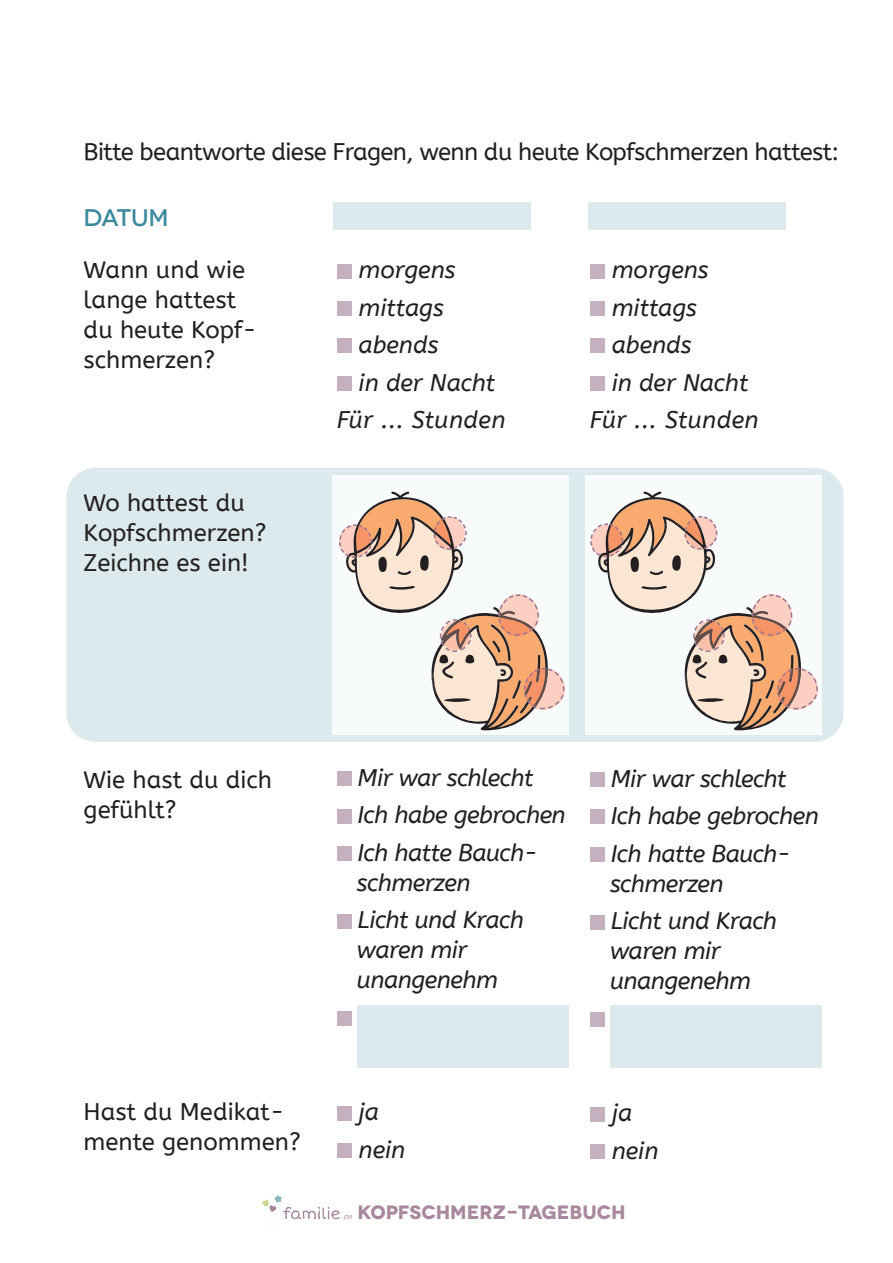
<style>
.page{position:relative;width:893px;height:1263px;background:#fff}
.page>*{position:absolute;margin:0;border:0;box-sizing:border-box;transform-origin:0 0}
.t1{font:italic 24px/30px "A Bee Zee";letter-spacing:-.02em;color:#231f20}
.t2{font:24px/30px "A Bee Zee";color:#231f20}
.t3{font:24px "A Bee Zee";letter-spacing:-.025em;color:#231f20}
.t4{font:italic 24px "A Bee Zee";color:#231f20}
.t5{font:italic 24px "A Bee Zee";letter-spacing:.015em;color:#231f20}
.t6{font:500 24px "Novecentowide";letter-spacing:-.03em;color:#3b899c}
.t7{font:700 19.35px "Novecentowide";color:#6f395e}
</style>
<div class="page">
<div style="left:66px;top:468px;width:777px;height:274px;background:#dceaed;border-radius:29px"></div>
<div style="left:333px;top:475px;width:236px;height:260px;background:#f8fbfb"></div>
<div style="left:586px;top:475px;width:236px;height:260px;background:#f8fbfb"></div>
<img style="left:262px;top:1195px;width:90px;height:25px">
<div style="left:337px;top:264px;width:14px;height:15px;background:#c5b0bf"></div>
<div style="left:337px;top:301px;width:14px;height:15px;background:#c5b0bf"></div>
<div style="left:337px;top:339px;width:14px;height:14px;background:#c5b0bf"></div>
<div style="left:337px;top:376px;width:14px;height:15px;background:#c5b0bf"></div>
<div style="left:337px;top:771px;width:14px;height:15px;background:#c5b0bf"></div>
<div style="left:337px;top:809px;width:14px;height:14px;background:#c5b0bf"></div>
<div style="left:337px;top:846px;width:14px;height:15px;background:#c5b0bf"></div>
<div style="left:337px;top:914px;width:14px;height:14px;background:#c5b0bf"></div>
<div style="left:337px;top:1011px;width:14px;height:15px;background:#c5b0bf"></div>
<div style="left:337px;top:1106px;width:14px;height:14px;background:#c5b0bf"></div>
<div style="left:337px;top:1143px;width:14px;height:15px;background:#c5b0bf"></div>
<div style="left:590px;top:264px;width:14px;height:15px;background:#c5b0bf"></div>
<div style="left:590px;top:301px;width:14px;height:15px;background:#c5b0bf"></div>
<div style="left:590px;top:339px;width:14px;height:14px;background:#c5b0bf"></div>
<div style="left:590px;top:376px;width:14px;height:15px;background:#c5b0bf"></div>
<div style="left:590px;top:772px;width:14px;height:15px;background:#c5b0bf"></div>
<div style="left:590px;top:810px;width:14px;height:14px;background:#c5b0bf"></div>
<div style="left:590px;top:847px;width:14px;height:15px;background:#c5b0bf"></div>
<div style="left:590px;top:915px;width:14px;height:14px;background:#c5b0bf"></div>
<div style="left:590px;top:1012px;width:14px;height:15px;background:#c5b0bf"></div>
<div style="left:590px;top:1107px;width:14px;height:14px;background:#c5b0bf"></div>
<div style="left:590px;top:1144px;width:14px;height:15px;background:#c5b0bf"></div>
<div style="left:333px;top:202px;width:197px;height:28px;background:#dceaed"></div>
<div style="left:588px;top:202px;width:198px;height:28px;background:#dceaed"></div>
<div style="left:357px;top:1005px;width:212px;height:63px;background:#dceaed"></div>
<div style="left:610px;top:1005px;width:212px;height:63px;background:#dceaed"></div>
<svg style="left:339px;top:491px;width:226px;height:239px"></svg>
<svg style="left:585px;top:491px;width:234px;height:239px"></svg>
<p class="t3" style="left:84px;top:138px;width:757px">Bitte beantworte diese Fragen, wenn du heute Kopfschmerzen hattest:</p>
<p class="t6" style="left:84px;top:203px;width:87px">DATUM</p>
<p class="t2" style="left:84px;top:255px;width:175px">Wann und wie lange hattest du heute Kopf&shy;schmerzen?</p>
<p class="t2" style="left:84px;top:488px;width:184px">Wo hattest du<br>Kopfschmerzen?<br>Zeichne es ein!</p>
<p class="t4" style="left:359px;top:256px;width:98px">morgens</p>
<p class="t4" style="left:359px;top:294px;width:87px">mittags</p>
<p class="t1" style="left:359px;top:330px;width:81px">abends</p>
<p class="t4" style="left:359px;top:369px;width:138px">in der Nacht</p>
<p class="t5" style="left:337px;top:406px;width:170px">Für ... Stunden</p>
<p class="t4" style="left:612px;top:256px;width:98px">morgens</p>
<p class="t4" style="left:612px;top:294px;width:87px">mittags</p>
<p class="t1" style="left:612px;top:330px;width:81px">abends</p>
<p class="t4" style="left:612px;top:369px;width:138px">in der Nacht</p>
<p class="t5" style="left:590px;top:406px;width:170px">Für ... Stunden</p>
<p class="t2" style="left:84px;top:765px;width:190px">Wie hast du dich gefühlt?</p>
<p class="t2" style="left:84px;top:1097px;width:219px">Hast du Medikat&shy;mente genommen?</p>
<p class="t1" style="left:358px;top:763px;width:177px">Mir war schlecht</p>
<p class="t1" style="left:358px;top:800px;width:210px">Ich habe gebrochen</p>
<p class="t1" style="left:358px;top:838px;width:182px">Ich hatte Bauch-</p>
<p class="t1" style="left:357px;top:868px;width:115px">schmerzen</p>
<p class="t1" style="left:357px;top:905px;width:168px">Licht und Krach waren mir unangenehm</p>
<p class="t1" style="left:359px;top:1097px;width:22px">ja</p>
<p class="t1" style="left:359px;top:1135px;width:48px">nein</p>
<p class="t1" style="left:611px;top:764px;width:177px">Mir war schlecht</p>
<p class="t1" style="left:611px;top:801px;width:210px">Ich habe gebrochen</p>
<p class="t1" style="left:611px;top:839px;width:182px">Ich hatte Bauch-</p>
<p class="t1" style="left:610px;top:869px;width:115px">schmerzen</p>
<p class="t1" style="left:610px;top:906px;width:168px">Licht und Krach waren mir unangenehm</p>
<p class="t1" style="left:612px;top:1098px;width:22px">ja</p>
<p class="t1" style="left:612px;top:1136px;width:48px">nein</p>
<p class="t7" style="left:357px;top:1200px;width:270px">KOPFSCHMERZ-TAGEBUCH</p>
</div>
